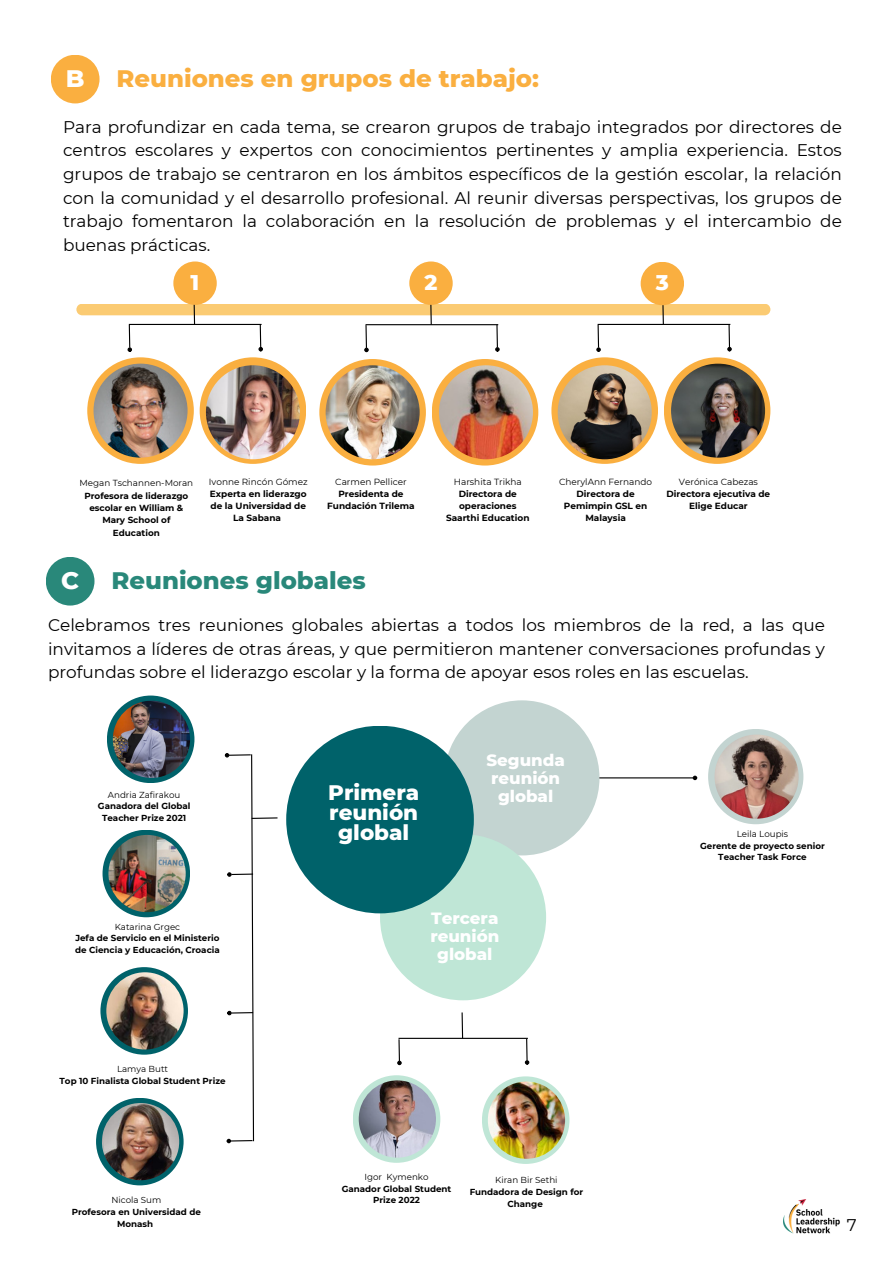
<style>
.page{position:relative;width:893px;height:1264px;background:#fff}
.page>*{position:absolute;margin:0;border:0;box-sizing:border-box;transform-origin:0 0}
.t1{font:800 24.3px "Montserrat";color:#faaf40}
.t2{font:800 24.3px "Montserrat";color:#29887a}
.t3{font:800 24.3px "Montserrat";color:#fff}
.t4{font:800 21.75px "Montserrat";color:#fff}
.t5{font:800 21.45px/20.2px "Montserrat";color:#fff;text-align:center}
.t6{font:16.8px/23.5px "Montserrat";color:#000;text-align:justify}
.t7{font:800 16.65px/18px "Montserrat";color:#fff;text-align:center}
.t8{font:700 9px/11.9px "Montserrat";color:#000;text-align:center}
.t9{font:9px "Montserrat";color:#000}
.t10{font:700 8.85px/12.3px "Montserrat";color:#000;text-align:center}
.t11{font:8.85px "Montserrat";color:#000}
.t12{font:700 8.7px/11.6px "Montserrat";color:#000;text-align:center}
.t13{font:8.7px "Montserrat";color:#000}
</style>
<div class="page">
<div style="left:51px;top:55px;width:48px;height:48px;background:#faaf40;border-radius:50%"></div>
<svg style="left:87px;top:357px;width:107px;height:107px;background:#f5b04b"></svg>
<div style="left:200px;top:357px;width:106px;height:107px;background:#faaf40;border-radius:50%"></div>
<div style="left:319px;top:359px;width:107px;height:106px;background:#faaf40;border-radius:50%"></div>
<div style="left:431px;top:359px;width:107px;height:106px;background:#faaf40;border-radius:50%"></div>
<svg style="left:551px;top:357px;width:107px;height:107px;background:#f6b14b"></svg>
<svg style="left:663px;top:357px;width:107px;height:107px;background:#f5b04c"></svg>
<img style="left:93px;top:363px;width:94px;height:94px;border-radius:50%">
<img style="left:206px;top:365px;width:94px;height:94px;border-radius:50%">
<img style="left:325px;top:365px;width:94px;height:94px;border-radius:50%">
<img style="left:439px;top:365px;width:94px;height:94px;border-radius:50%">
<img style="left:557px;top:365px;width:94px;height:94px;border-radius:50%">
<img style="left:671px;top:363px;width:94px;height:94px;border-radius:50%">
<svg style="left:76px;top:296px;width:694px;height:56px"></svg>
<div style="left:173px;top:261px;width:44px;height:44px;background:#faaf40;border-radius:50%"></div>
<div style="left:409px;top:261px;width:43px;height:44px;background:#faaf40;border-radius:50%"></div>
<div style="left:640px;top:262px;width:44px;height:43px;background:#faaf40;border-radius:50%"></div>
<div style="left:46px;top:557px;width:48px;height:48px;background:#29887a;border-radius:50%"></div>
<div style="left:444px;top:700px;width:155px;height:155px;background:#c3d4d1;border-radius:50%"></div>
<div style="left:380px;top:834px;width:166px;height:166px;background:#bfe6d6;border-radius:50%"></div>
<div style="left:286px;top:725px;width:188px;height:188px;background:#00626a;border-radius:50%"></div>
<hr style="left:599px;top:777px;width:94px;height:1px;background:#000">
<svg style="left:692px;top:775px;width:5px;height:5px"></svg>
<svg style="left:461px;top:1012px;width:2px;height:27px"></svg>
<hr style="left:398px;top:1037px;width:130px;height:1px;background:#000">
<hr style="left:398px;top:1039px;width:2px;height:21px;background:#000">
<svg style="left:397px;top:1060px;width:4px;height:5px"></svg>
<svg style="left:525px;top:1038px;width:4px;height:26px"></svg>
<div style="left:708px;top:729px;width:95px;height:95px;background:#c3d4d1;border-radius:50%"></div>
<img style="left:714px;top:734px;width:84px;height:84px;border-radius:50%">
<svg style="left:225px;top:753px;width:53px;height:390px"></svg>
<div style="left:107px;top:695px;width:87px;height:88px;background:#00626a;border-radius:50%"></div>
<img style="left:113px;top:700px;width:77px;height:78px;border-radius:50%">
<svg style="left:102px;top:829px;width:88px;height:88px"></svg>
<img style="left:108px;top:834px;width:78px;height:78px;border-radius:50%">
<svg style="left:100px;top:967px;width:88px;height:87px"></svg>
<img style="left:106px;top:972px;width:77px;height:77px;border-radius:50%">
<svg style="left:96px;top:1097px;width:87px;height:88px"></svg>
<img style="left:102px;top:1102px;width:77px;height:78px;border-radius:50%">
<div style="left:353px;top:1075px;width:87px;height:87px;background:#bfe6d6;border-radius:50%"></div>
<img style="left:359px;top:1080px;width:77px;height:77px;border-radius:50%">
<div style="left:482px;top:1076px;width:87px;height:87px;background:#bfe6d6;border-radius:50%"></div>
<img style="left:488px;top:1081px;width:77px;height:77px;border-radius:50%">
<img style="left:783px;top:1199px;width:57px;height:35px">
<p class="t3" style="left:66px;top:63px;width:20px">B</p>
<p class="t1" style="left:116px;top:63px;width:424px">Reuniones en grupos de trabajo:</p>
<p class="t6" style="left:63px;top:115px;width:780px">Para profundizar en cada tema, se crearon grupos de trabajo integrados por directores de centros escolares y expertos con conocimientos pertinentes y amplia experiencia. Estos grupos de trabajo se centraron en los ámbitos específicos de la gestión escolar, la relación con la comunidad y el desarrollo profesional. Al reunir diversas perspectivas, los grupos de trabajo fomentaron la colaboración en la resolución de problemas y el intercambio de buenas prácticas.</p>
<p class="t4" style="left:191px;top:269px;width:10px">1</p>
<p class="t4" style="left:424px;top:269px;width:15px">2</p>
<p class="t4" style="left:655px;top:269px;width:15px">3</p>
<p class="t11" style="left:79px;top:478px;width:115px">Megan Tschannen-Moran</p>
<p class="t10" style="left:84px;top:489px;width:106px">Profesora de liderazgo escolar en William &amp;<br>Mary School of<br>Education</p>
<p class="t9" style="left:209px;top:476px;width:100px">Ivonne Rincón Gómez</p>
<p class="t8" style="left:210px;top:488px;width:98px">Experta en liderazgo de la Universidad de<br>La Sabana</p>
<p class="t9" style="left:335px;top:476px;width:73px">Carmen Pellicer</p>
<p class="t8" style="left:327px;top:488px;width:89px">Presidenta de<br>Fundación Trilema</p>
<p class="t3" style="left:61px;top:565px;width:19px">C</p>
<p class="t2" style="left:111px;top:565px;width:256px">Reuniones globales</p>
<p class="t9" style="left:454px;top:476px;width:69px">Harshita Trikha</p>
<p class="t8" style="left:458px;top:488px;width:60px;text-align:left">Directora de operaciones</p>
<p class="t8" style="left:446px;top:512px;width:85px">Saarthi Education</p>
<p class="t9" style="left:559px;top:476px;width:95px">CherylAnn Fernando</p>
<p class="t8" style="left:564px;top:488px;width:85px">Directora de<br>Pemimpin GSL en<br>Malaysia</p>
<p class="t9" style="left:678px;top:476px;width:81px">Verónica Cabezas</p>
<p class="t8" style="left:666px;top:488px;width:105px">Directora ejecutiva de<br>Elige Educar</p>
<p class="t6" style="left:48px;top:613px;width:778px">Celebramos tres reuniones globales abiertas a todos los miembros de la red, a las que invitamos a líderes de otras áreas, y que permitieron mantener conversaciones profundas y profundas sobre el liderazgo escolar y la forma de apoyar esos roles en las escuelas.</p>
<p class="t13" style="left:108px;top:789px;width:74px">Andria Zafirakou</p>
<p class="t12" style="left:98px;top:800px;width:94px">Ganadora del Global<br>Teacher Prize 2021</p>
<p class="t13" style="left:115px;top:921px;width:67px">Katarina Grgec</p>
<p class="t12" style="left:75px;top:932px;width:146px;text-align:left">Jefa de Servicio en el Ministerio de Ciencia y Educación, Croacia</p>
<p class="t13" style="left:117px;top:1063px;width:53px">Lamya Butt</p>
<p class="t12" style="left:60px;top:1074px;width:167px">Top 10 Finalista Global Student Prize</p>
<p class="t13" style="left:111px;top:1194px;width:51px">Nicola Sum</p>
<p class="t12" style="left:72px;top:1205px;width:131px">Profesora en Universidad de<br>Monash</p>
<p class="t5" style="left:328px;top:781px;width:93px">Primera reunión global</p>
<p class="t7" style="left:486px;top:750px;width:80px">Segunda reunión global</p>
<p class="t7" style="left:430px;top:908px;width:71px">Tercera reunión global</p>
<p class="t13" style="left:364px;top:1171px;width:66px">Igor Kymenko</p>
<p class="t12" style="left:342px;top:1182px;width:111px">Ganador Global Student<br>Prize 2022</p>
<p class="t13" style="left:495px;top:1174px;width:64px">Kiran Bir Sethi</p>
<p class="t12" style="left:469px;top:1186px;width:115px">Fundadora de Design for<br>Change</p>
<p class="t13" style="left:736px;top:828px;width:53px">Leila Loupis</p>
<p class="t12" style="left:700px;top:839px;width:126px">Gerente de proyecto senior</p>
<p class="t12" style="left:718px;top:851px;width:90px">Teacher Task Force</p>
<p class="t6" style="left:846px;top:1213px;width:11px">7</p>
</div>
